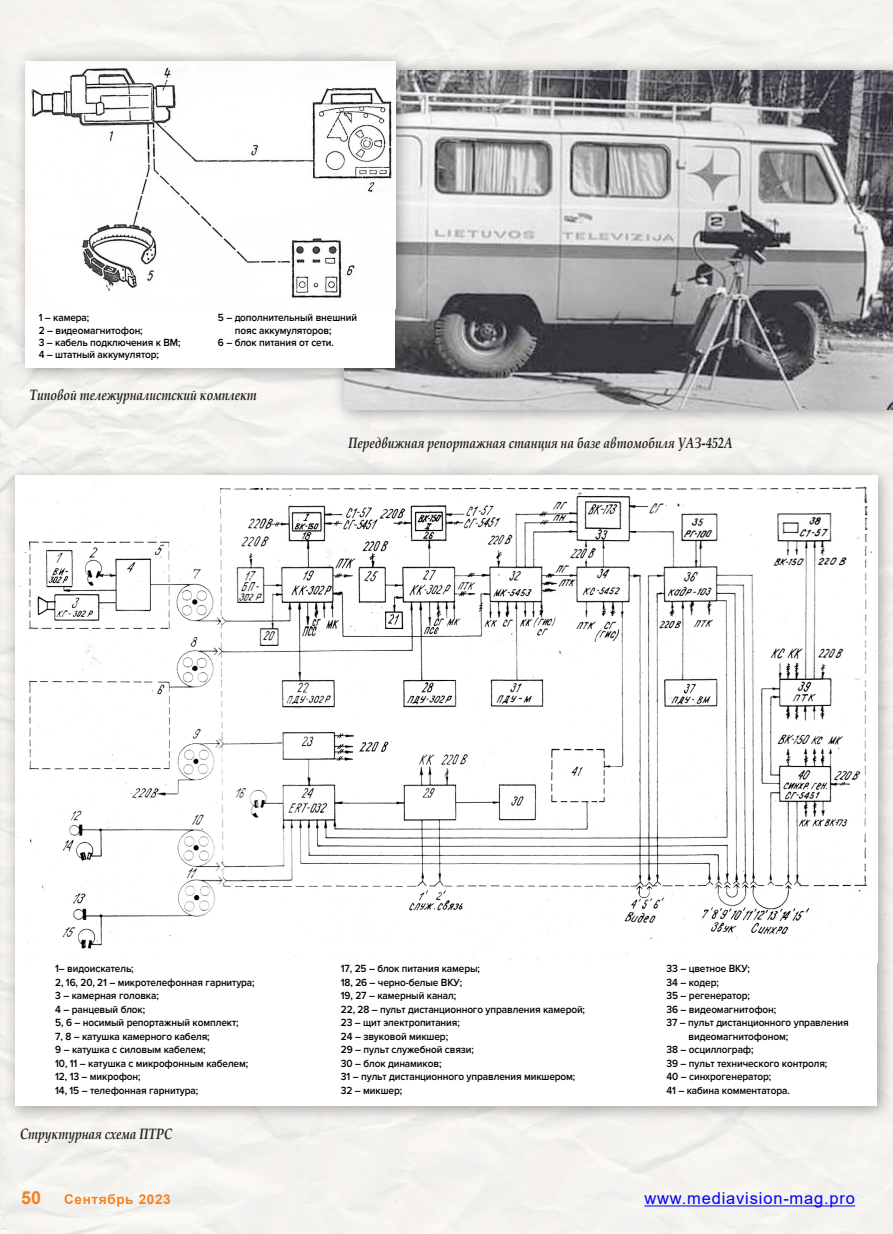
<style>
.page{position:relative;width:893px;height:1234px;background:#fff}
.page>*{position:absolute;margin:0;border:0;box-sizing:border-box;transform-origin:0 0}
.t1{font:700 18px "Arial";color:#f58220}
.t2{font:16.5px "Arial";letter-spacing:.05em;color:#00f}
.t3{font:italic 700 15px "Book Antiqua";color:#231f20;scale:.8 1}
.t4{font:700 13.5px "Arial";letter-spacing:.05em;color:#f58220}
.t5{font:600 10.8px/13.5px "Proxima Nova";letter-spacing:-.01em;color:#000;scale:.93 1}
</style>
<div class="page">
<div style="left:332px;top:58px;width:561px;height:367px;background:#231f20;opacity:.4"></div>
<img style="left:344px;top:70px;width:549px;height:339px">
<div style="left:4px;top:463px;width:889px;height:658px;background:#231f20;opacity:.4"></div>
<div style="left:16px;top:475px;width:861px;height:630px;background:#fff"></div>
<img style="left:19px;top:479px;width:858px;height:482px">
<div style="left:13px;top:49px;width:399px;height:334px;background:#231f20;opacity:.4"></div>
<div style="left:26px;top:61px;width:369px;height:306px;background:#fff"></div>
<img style="left:26px;top:67px;width:366px;height:242px">
<hr style="left:644px;top:1205px;width:211px;height:1px;background:#00f">
<p class="t5" style="left:39px;top:311px;width:154px;line-height:12.3px">1 – камера;<br>2 – видеомагнитофон;<br>3 – кабель подключения к ВМ;<br>4 – штатный аккумулятор;</p>
<p class="t5" style="left:218px;top:311px;width:151px">5 – дополнительный внешний</p>
<p class="t5" style="left:235px;top:323px;width:106px">пояс аккумуляторов;</p>
<p class="t5" style="left:218px;top:335px;width:126px">6 – блок питания от сети.</p>
<h3 class="t3" style="left:30px;top:384px;width:285px">Типовой тележурналистский комплект</h3>
<h3 class="t3" style="left:348px;top:432px;width:482px">Передвижная репортажная станция на базе автомобиля УАЗ-452А</h3>
<p class="t5" style="left:55px;top:961px;width:216px">1– видоискатель;<br>2, 16, 20, 21 – микротелефонная гарнитура;<br>3 – камерная головка;<br>4 – ранцевый блок;<br>5, 6 – носимый репортажный комплект;<br>7, 8 – катушка камерного кабеля;<br>9 – катушка с силовым кабелем;<br>10, 11 – катушка с микрофонным кабелем;<br>12, 13 – микрофон;<br>14, 15 – телефонная гарнитура;</p>
<p class="t5" style="left:341px;top:961px;width:264px">17, 25 – блок питания камеры;<br>18, 26 – черно-белые ВКУ;<br>19, 27 – камерный канал;<br>22, 28 – пульт дистанционного управления камерой;<br>23 – щит электропитания;<br>24 – звуковой микшер;<br>29 – пульт служебной связи;<br>30 – блок динамиков;<br>31 – пульт дистанционного управления микшером;<br>32 – микшер;</p>
<p class="t5" style="left:667px;top:961px;width:91px">33 – цветное ВКУ;</p>
<p class="t5" style="left:667px;top:975px;width:58px">34 – кодер;</p>
<p class="t5" style="left:667px;top:988px;width:91px">35 – регенератор;</p>
<p class="t5" style="left:667px;top:1002px;width:120px">36 – видеомагнитофон;</p>
<p class="t5" style="left:667px;top:1015px;width:198px">37 – пульт дистанционного управления</p>
<p class="t5" style="left:688px;top:1029px;width:109px">видеомагнитофоном;</p>
<p class="t5" style="left:666px;top:1042px;width:95px">38 – осциллограф;</p>
<p class="t5" style="left:666px;top:1056px;width:174px">39 – пульт технического контроля;</p>
<p class="t5" style="left:666px;top:1069px;width:114px">40 – синхрогенератор;</p>
<p class="t5" style="left:666px;top:1083px;width:134px">41 – кабина комментатора.</p>
<h3 class="t3" style="left:20px;top:1122px;width:192px">Структурная схема ПТРС</h3>
<h1 class="t1" style="left:21px;top:1184px;width:22px">50</h1>
<p class="t4" style="left:64px;top:1189px;width:108px">Сентябрь 2023</p>
<h2 class="t2" style="left:644px;top:1186px;width:212px">www.mediavision-mag.pro</h2>
</div>
